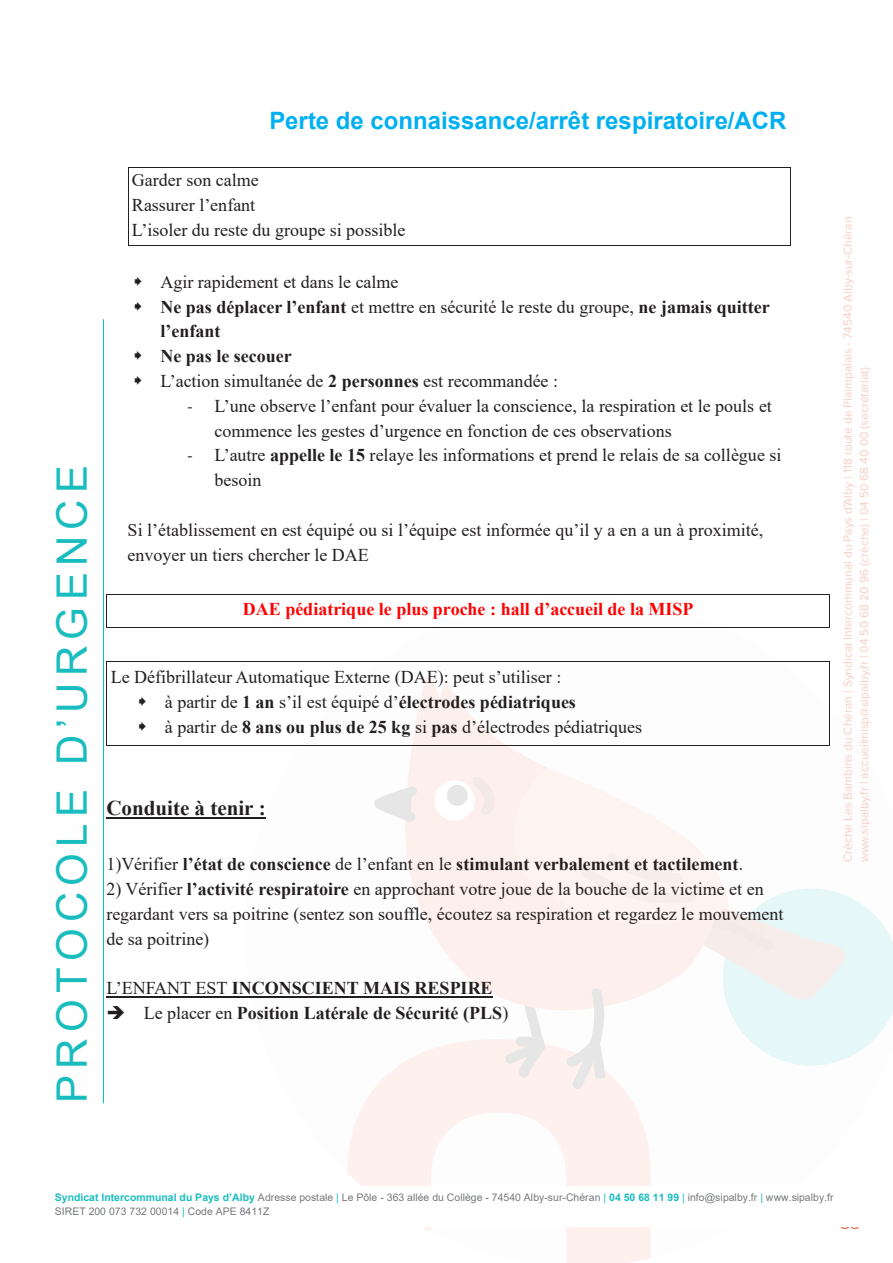
<style>
.page{position:relative;width:893px;height:1263px;background:#fff}
.page>*{position:absolute;margin:0;border:0;box-sizing:border-box;transform-origin:0 0}
.t1{font:42px "Arial";letter-spacing:.15em;color:#1abdbf}
.t2{font:700 24px "Arial";color:#00b0f0}
.t3{font:700 21px "Times New Roman";color:#231f20}
.t4{font:18px/24.9px "Times New Roman";color:#231f20}
.t5{font:700 18px "Times New Roman";color:#231f20}
.t6{font:700 18px "Times New Roman";color:#f00}
.t7{font:18px "Proxima Nova";color:#ea785a}
.t8{font:12px/16.5px "Proxima Nova";color:#f7cdc2}
.t9{font:10.5px/13.8px "Arial";color:#76787b}
.s1{font-weight:700}
.s2{font-family:"Calibri";font-size:16.5px}
.s3{font-weight:400}
.s4{font-weight:700;color:#1abdbf}
.s5{color:#1abdbf}
</style>
<div class="page">
<svg style="left:347px;top:1041px;width:304px;height:222px;fill:#fdf0ed"></svg>
<svg style="left:405px;top:677px;width:140px;height:172px;fill:#fdf0ec"></svg>
<div style="left:434px;top:780px;width:41px;height:41px;background:#fff;border-radius:50%"></div>
<div style="left:447px;top:785px;width:21px;height:21px;background:#e6e6e6;border-radius:50%"></div>
<svg style="left:406px;top:849px;width:64px;height:129px;fill:#fdf0ec"></svg>
<svg style="left:470px;top:767px;width:423px;height:322px"></svg>
<svg style="left:443px;top:694px;width:13px;height:33px"></svg>
<svg style="left:422px;top:688px;width:15px;height:42px"></svg>
<svg style="left:374px;top:786px;width:43px;height:36px"></svg>
<div style="left:50px;top:1187px;width:842px;height:40px;background:#fff"></div>
<img style="left:102px;top:323px;width:58px;height:781px">
<hr style="left:103px;top:319px;width:1px;height:784px;background:#1abdbf">
<hr style="left:128px;top:168px;width:663px;height:1px;background:#231f20">
<svg style="left:128px;top:169px;width:1px;height:57px"></svg>
<hr style="left:107px;top:594px;width:722px;height:1px;background:#231f20">
<svg style="left:106px;top:594px;width:2px;height:35px"></svg>
<hr style="left:108px;top:628px;width:721px;height:1px;background:#231f20">
<svg style="left:829px;top:594px;width:1px;height:34px"></svg>
<hr style="left:108px;top:661px;width:721px;height:1px;background:#231f20">
<hr style="left:106px;top:666px;width:1px;height:79px;background:#231f20">
<hr style="left:107px;top:745px;width:722px;height:1px;background:#231f20">
<hr style="left:829px;top:666px;width:1px;height:79px;background:#231f20">
<hr style="left:106px;top:817px;width:160px;height:2px;background:#231f20">
<hr style="left:106px;top:996px;width:387px;height:2px;background:#231f20">
<svg style="left:135px;top:351px;width:6px;height:9px"></svg>
<svg style="left:135px;top:376px;width:6px;height:9px"></svg>
<svg style="left:139px;top:697px;width:7px;height:9px"></svg>
<svg style="left:139px;top:722px;width:7px;height:9px"></svg>
<svg style="left:102px;top:226px;width:689px;height:97px"></svg>
<p class="t1" style="left:43px;top:1103px;width:639px;rotate:-90deg">PROTOCOLE D’URGENCE</p>
<p class="t2" style="left:269px;top:103px;width:519px">Perte de connaissance/arrêt respiratoire/ACR</p>
<p class="t4" style="left:132px;top:167px;width:275px">Garder son calme<br>Rassurer l’enfant<br>L’isoler du reste du groupe si possible</p>
<p class="t4" style="left:160px;top:269px;width:611px">Agir rapidement et dans le calme<br><span class="s1">Ne pas déplacer l’enfant</span> et mettre en sécurité le reste du groupe, <span class="s1">ne jamais quitter l’enfant<br>Ne pas le secouer<br></span>L’action simultanée de <span class="s1">2 personnes</span> est recommandée :</p>
<p class="t4" style="left:214px;top:393px;width:559px;text-indent:-27px"><span class="s2">-</span> L’une observe l’enfant pour évaluer la conscience, la respiration et le pouls et commence les gestes d’urgence en fonction de ces observations</p>
<p class="t4" style="left:214px;top:442px;width:569px;text-indent:-27px"><span class="s2">-</span> L’autre <span class="s1">appelle le 15</span> relaye les informations et prend le relais de sa collègue si besoin</p>
<p class="t4" style="left:128px;top:517px;width:637px">Si l’établissement en est équipé ou si l’équipe est informée qu’il y a en a un à proximité, envoyer un tiers chercher le DAE</p>
<p class="t6" style="left:243px;top:596px;width:452px">DAE pédiatrique le plus proche : hall d’accueil de la MISP</p>
<p class="t4" style="left:165px;top:664px;width:479px;text-indent:-54px">Le Défibrillateur Automatique Externe (DAE): peut s’utiliser :<br>à partir de <span class="s1">1 an</span> s’il est équipé d’<span class="s1">électrodes pédiatriques<br></span>à partir de <span class="s1">8 ans ou plus de 25 kg</span> si <span class="s1">pas</span> d’électrodes pédiatriques</p>
<p class="t3" style="left:106px;top:793px;width:161px">Conduite à tenir :</p>
<p class="t5" style="left:106px;top:851px;width:638px"><span class="s3">1)Vérifier</span> l’état de conscience <span class="s3">de l’enfant en le</span> stimulant verbalement et tactilement<span class="s3">.</span></p>
<p class="t4" style="left:106px;top:876px;width:679px">2) Vérifier <span class="s1">l’activité respiratoire</span> en approchant votre joue de la bouche de la victime et en regardant vers sa poitrine (sentez son souffle, écoutez sa respiration et regardez le mouvement de sa poitrine)</p>
<p class="t5" style="left:106px;top:975px;width:388px"><span class="s3">L’ENFANT EST</span> INCONSCIENT MAIS RESPIRE</p>
<p class="t5" style="left:106px;top:1000px;width:403px">➔ <span class="s3">Le placer en</span> Position Latérale de Sécurité (PLS<span class="s3">)</span></p>
<p class="t8" style="left:840px;top:862px;width:647px;rotate:-90deg">Crèche Les Bambins du Chéran | Syndicat Intercommunal du Pays d’Alby | 118 route de Plaimpalais - 74540 Alby-sur-Chéran www.sipalby.fr | accueilmisp@sipalby.fr | 04 50 68 20 96 (crèche) | 04 50 68 40 00 (secrétariat)</p>
<p class="t9" style="left:55px;top:1191px;width:780px"><span class="s4">Syndicat Intercommunal du Pays d’Alby</span> Adresse postale <span class="s5">|</span> Le Pôle - 363 allée du Collège - 74540 Alby-sur-Chéran <span class="s5">|</span> <span class="s4">04 50 68 11 99</span> <span class="s5">|</span> info@sipalby.fr <span class="s5">|</span> www.sipalby.fr<br>SIRET 200 073 732 00014 <span class="s5">|</span> Code APE 8411Z</p>
<p class="t7" style="left:840px;top:1213px;width:22px">83</p>
</div>
